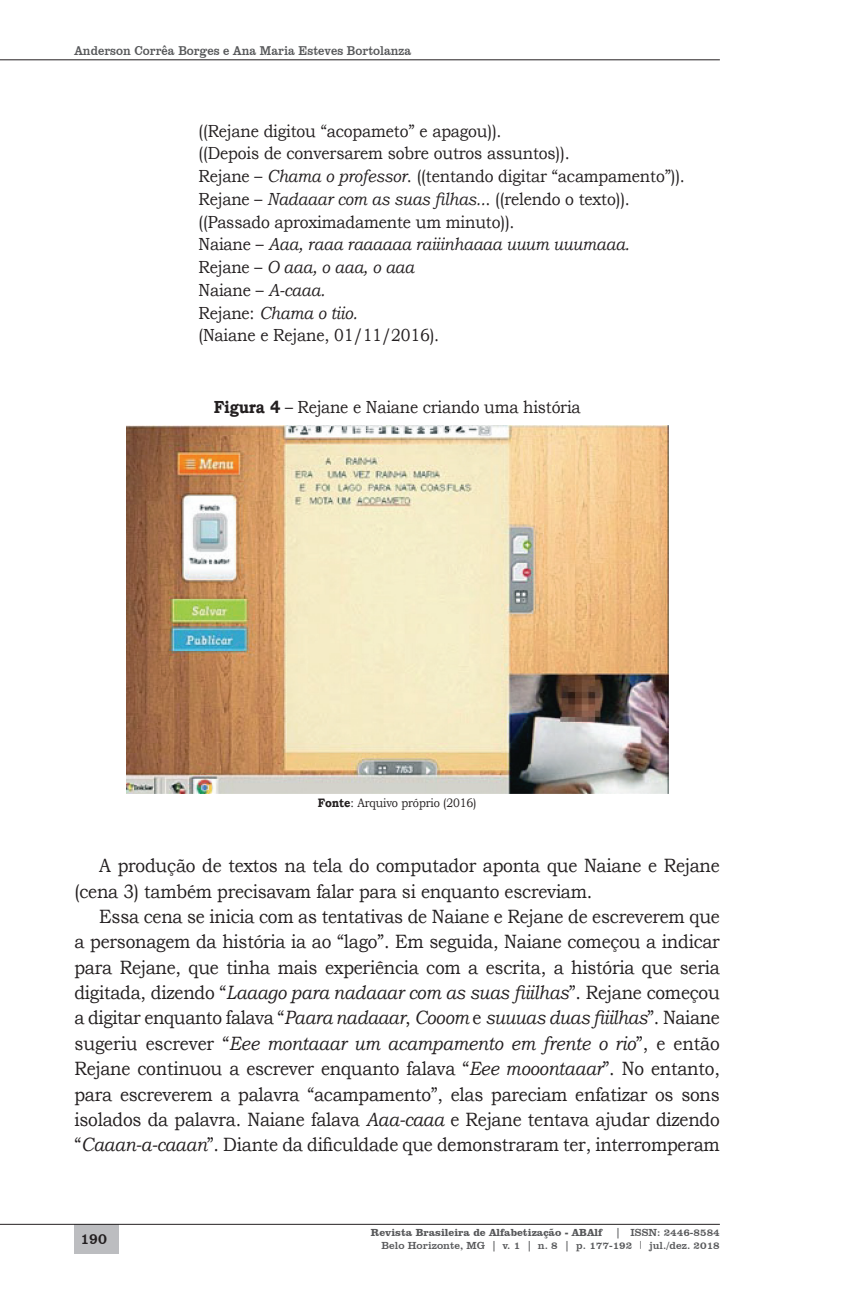
<style>
.page{position:relative;width:844px;height:1290px;background:#fff}
.page>*{position:absolute;margin:0;border:0;box-sizing:border-box;transform-origin:0 0}
.Texto_1{font:19.25px/25.4px "Bookman Old Style";letter-spacing:-.015em;color:#231f20;scale:.9 1}
.Citacao_1{font:17.5px "Bookman Old Style";letter-spacing:-.01em;color:#231f20;scale:.9 1}
.Citacao_1-2{font:italic 17.5px "Bookman Old Style";letter-spacing:-.01em;color:#231f20;scale:.9 1}
.Legenda_-_Titulo{font:17.5px "Bookman Old Style";letter-spacing:-.015em;color:#231f20;scale:.9 1}
.t1{font:15.75px "Clarendon BT";color:#231f20;scale:.9 1}
.t2{font:13.12px "Clarendon BT";color:#57585a;scale:.9 1}
.Legenda_-_Fonte{font:12.25px "Bookman Old Style";letter-spacing:-.01em;color:#231f20;scale:.9 1}
.t3{font:10.5px/12.6px "Clarendon BT";color:#57585a;text-align:right}
.s1{font-style:italic}
.s2{font-style:normal}
.s3{font-weight:700}
</style>
<div class="page">
<div style="left:74px;top:1224px;width:45px;height:29px;background:#bcbdc0"></div>
<hr style="left:0;top:1224px;width:719px;height:1px;background:#231f20">
<hr style="left:0;top:60px;width:719px;height:1px;background:#231f20">
<img style="left:126px;top:425px;width:542px;height:368px">
<p class="t2" style="left:74px;top:42px;width:376px">Anderson Corrêa Borges e Ana Maria Esteves Bortolanza</p>
<p class="Citacao_1" style="left:198px;top:119px;width:338px">((Rejane digitou “acopameto” e apagou)).</p>
<p class="Citacao_1" style="left:198px;top:142px;width:414px">((Depois de conversarem sobre outros assuntos)).</p>
<p class="Citacao_1" style="left:198px;top:165px;width:542px">Rejane – <span class="s1">Chama o professor</span>. ((tentando digitar “acampamento”)).</p>
<p class="Citacao_1" style="left:198px;top:187px;width:480px">Rejane – <span class="s1">Nadaaar com as suas filhas..</span>. ((relendo o texto)).</p>
<p class="Citacao_1" style="left:198px;top:210px;width:352px">((Passado aproximadamente um minuto)).</p>
<p class="Citacao_1-2" style="left:198px;top:232px;width:480px"><span class="s2">Naiane –</span> Aaa, raaa raaaaaa raiiinhaaaa uuum uuumaaa.</p>
<p class="Citacao_1-2" style="left:198px;top:255px;width:241px"><span class="s2">Rejane –</span> O aaa, o aaa, o aaa</p>
<p class="Citacao_1" style="left:198px;top:278px;width:142px">Naiane – <span class="s1">A-caaa.</span></p>
<p class="Citacao_1-2" style="left:198px;top:301px;width:178px"><span class="s2">Rejane:</span> Chama o tiio.</p>
<p class="Citacao_1" style="left:198px;top:324px;width:269px">(Naiane e Rejane, 01/11/2016).</p>
<p class="Legenda_-_Titulo" style="left:214px;top:396px;width:409px"><span class="s3">Figura 4</span> – Rejane e Naiane criando uma história</p>
<p class="Legenda_-_Fonte" style="left:317px;top:795px;width:178px"><span class="s3">Fonte</span>: Arquivo próprio (2016)</p>
<p class="Texto_1" style="left:74px;top:853px;width:718px;text-indent:25px">A produção de textos na tela do computador aponta que Naiane e Rejane (cena 3) também precisavam falar para si enquanto escreviam.</p>
<p class="Texto_1" style="left:74px;top:904px;width:718px;text-align:justify;text-indent:25px">Essa cena se inicia com as tentativas de Naiane e Rejane de escreverem que a personagem da história ia ao “lago”. Em seguida, Naiane começou a indicar para Rejane, que tinha mais experiência com a escrita, a história que seria digitada, dizendo “<span class="s1">Laaago para nadaaar com as suas fiiilhas</span>”. Rejane começou a digitar enquanto falava “<span class="s1">Paara nadaaar</span>, <span class="s1">Cooom</span> e <span class="s1">suuuas duas fiiilhas</span>”. Naiane sugeriu escrever “<span class="s1">Eee montaaar um acampamento em frente o rio</span>”, e então Rejane continuou a escrever enquanto falava “<span class="s1">Eee mooontaaar</span>”. No entanto, para escreverem a palavra “acampamento”, elas pareciam enfatizar os sons isolados da palavra. Naiane falava <span class="s1">Aaa-caaa</span> e Rejane tentava ajudar dizendo “<span class="s1">Caaan-a-caaan</span>”. Diante da dificuldade que demonstraram ter, interromperam</p>
<p class="t1" style="left:80px;top:1229px;width:31px">190</p>
<p class="t3" style="left:371px;top:1226px;width:350px"><span class="s3">Revista Brasileira de Alfabetização - ABAlf</span> | ISSN: 2446-8584<br>Belo Horizonte, MG | v. 1 | n. 8 | p. 177-192 <sup>|</sup> jul./dez. 2018</p>
</div>
